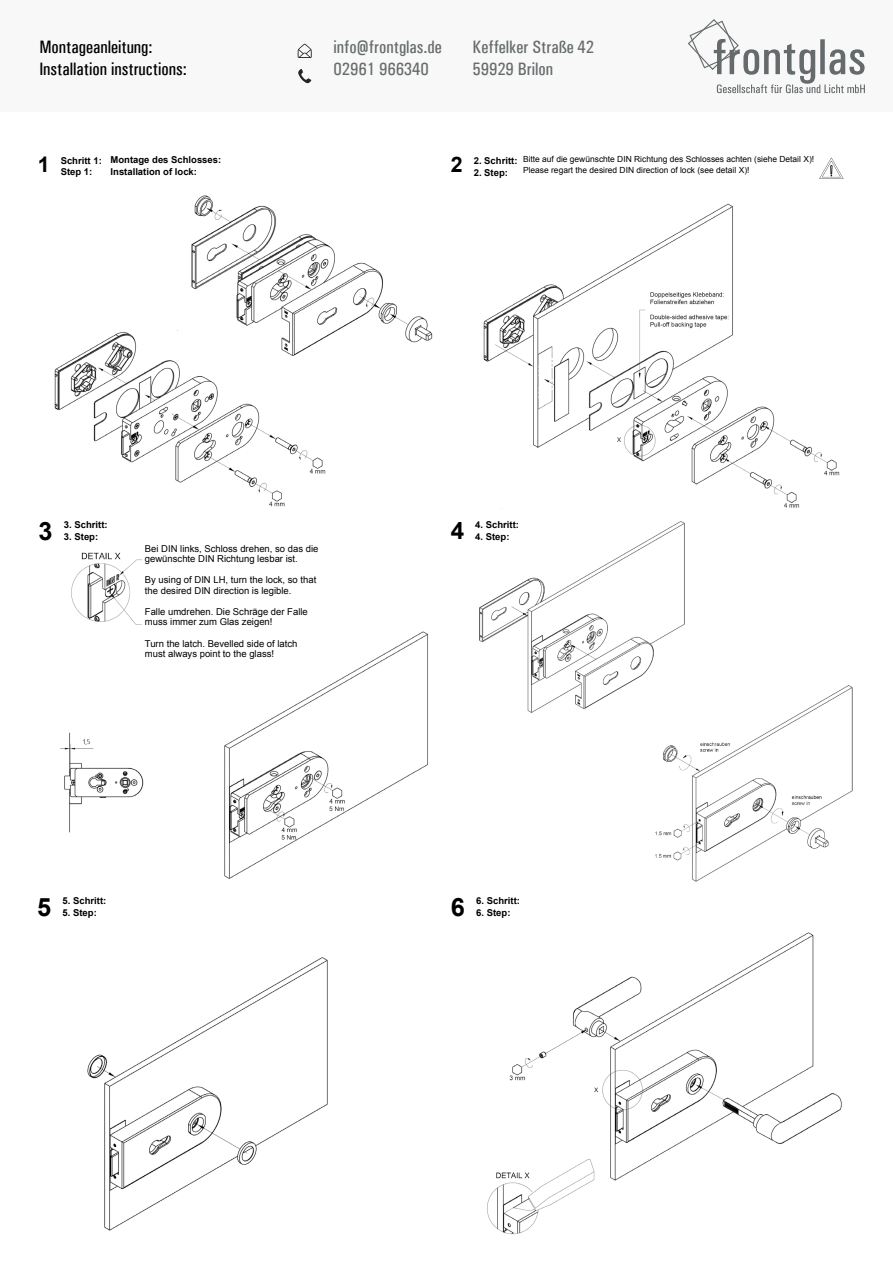
<style>
.page{position:relative;width:893px;height:1263px;background:#fff}
.page>*{position:absolute;margin:0;border:0;box-sizing:border-box;transform-origin:0 0}
.t1{font:700 25.35px "Arial";color:#000}
.t2{font:700 24.15px "Arial";color:#000}
.t3{font:700 21.6px "Arial";color:#000}
.t4{font:700 21.45px "Arial";color:#000}
.t5{font:500 condensed 18px/21.6px "Univers";color:#666b6c}
.t6{font:500 condensed 18px/21.6px "Univers";color:#000}
.t7{font:9.45px/10.5px "Arial";color:#000}
.t8{font:700 9.45px/11.4px "Arial";color:#000}
.t9{font:8.4px "Arial";color:#000}
</style>
<div class="page">
<img style="left:54px;top:330px;width:272px;height:177px">
<img style="left:185px;top:195px;width:248px;height:163px">
<img style="left:819px;top:157px;width:25px;height:22px">
<img style="left:483px;top:203px;width:357px;height:306px">
<img style="left:224px;top:631px;width:204px;height:248px">
<img style="left:60px;top:732px;width:84px;height:101px">
<img style="left:71px;top:552px;width:71px;height:73px">
<img style="left:479px;top:522px;width:206px;height:191px">
<img style="left:651px;top:684px;width:202px;height:198px">
<img style="left:87px;top:957px;width:241px;height:273px">
<img style="left:487px;top:932px;width:355px;height:303px">
<div style="left:0;top:0;width:893px;height:112px;background:#f8f8f8"></div>
<svg style="left:688px;top:19px;width:177px;height:74px"></svg>
<svg style="left:298px;top:44px;width:14px;height:14px"></svg>
<svg style="left:298px;top:69px;width:14px;height:14px"></svg>
<h3 class="t6" style="left:39px;top:36px;width:149px">Montageanleitung:<br>Installation instructions:</h3>
<h3 class="t5" style="left:334px;top:37px;width:110px">info@frontglas.de<br>02961 966340</h3>
<h3 class="t5" style="left:472px;top:36px;width:123px">Keffelker Straße 42<br>59929 Brilon</h3>
<p class="t8" style="left:61px;top:155px;width:43px">Schritt 1:<br>Step 1:</p>
<p class="t8" style="left:111px;top:154px;width:112px">Montage des Schlosses:</p>
<h3 class="t3" style="left:38px;top:150px;width:13px">1</h3>
<p class="t8" style="left:111px;top:166px;width:88px">Installation of lock:</p>
<p class="t9" style="left:523px;top:154px;width:293px">Bitte auf die gewünschte DIN Richtung des Schlosses achten (siehe Detail X)!</p>
<h3 class="t4" style="left:451px;top:150px;width:13px">2</h3>
<p class="t9" style="left:523px;top:164px;width:228px">Please regart the desired DIN direction of lock (see detail X)!</p>
<p class="t8" style="left:474px;top:156px;width:45px">2. Schritt:</p>
<p class="t8" style="left:474px;top:167px;width:36px">2. Step:</p>
<p class="t8" style="left:64px;top:520px;width:45px">3. Schritt:</p>
<h1 class="t1" style="left:38px;top:514px;width:16px">3</h1>
<p class="t8" style="left:64px;top:531px;width:36px">3. Step:</p>
<p class="t7" style="left:145px;top:543px;width:175px">Bei DIN links, Schloss drehen, so das die gewünschte DIN Richtung lesbar ist.</p>
<p class="t7" style="left:145px;top:575px;width:173px">By using of DIN LH, turn the lock, so that the desired DIN direction is legible.</p>
<p class="t7" style="left:145px;top:606px;width:164px">Falle umdrehen. Die Schräge der Falle muss immer zum Glas zeigen!</p>
<p class="t7" style="left:145px;top:638px;width:154px">Turn the latch. Bevelled side of latch must always point to the glass!</p>
<p class="t8" style="left:475px;top:520px;width:45px">4. Schritt:</p>
<h2 class="t2" style="left:451px;top:515px;width:15px">4</h2>
<p class="t8" style="left:475px;top:531px;width:36px">4. Step:</p>
<h1 class="t1" style="left:37px;top:890px;width:16px">5</h1>
<p class="t8" style="left:63px;top:907px;width:36px">5. Step:</p>
<h1 class="t1" style="left:451px;top:890px;width:16px">6</h1>
<p class="t8" style="left:476px;top:895px;width:45px">6. Schritt:</p>
<p class="t8" style="left:63px;top:895px;width:45px">5. Schritt:</p>
<p class="t8" style="left:476px;top:907px;width:36px">6. Step:</p>
</div>
